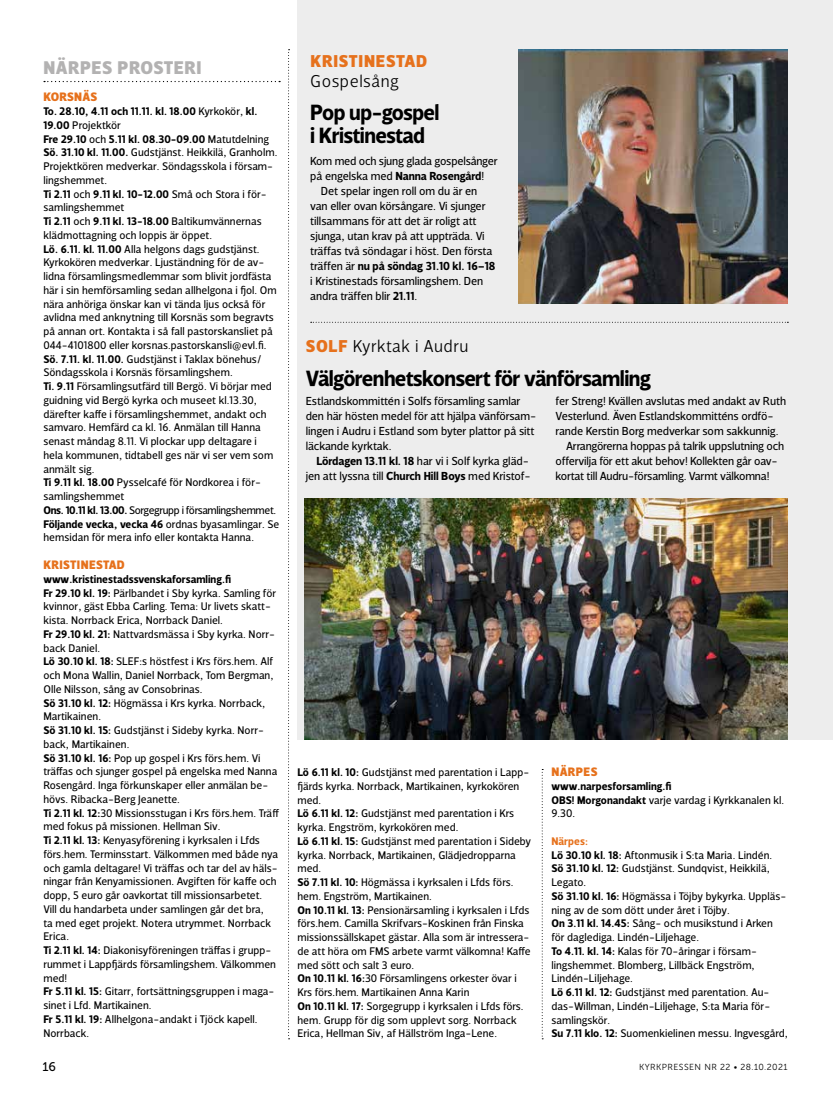
<style>
.page{position:relative;width:833px;height:1099px;background:#fff}
.page>*{position:absolute;margin:0;border:0;box-sizing:border-box;transform-origin:0 0}
.t1{font:700 22.5px/22.5px "Velino Sans";letter-spacing:-.03em;color:#000}
.t2{font:900 18.75px "Velino Sans";letter-spacing:.03em;color:#b3b2b2}
.t3{font:300 17.5px "Velino Sans";letter-spacing:.03em;color:#000}
.t4{font:900 17.5px "Velino Sans";letter-spacing:.045em;color:#e6711c}
.t5{font:900 12.5px "Velino Sans";letter-spacing:.02em;color:#e6711c}
.t6{font:12.5px "Museo Sans 500";color:#000}
.t7{font:11.88px/15px "Velino Sans";letter-spacing:-.01em;color:#000}
.t8{font:700 11.88px "Velino Sans";letter-spacing:-.005em;color:#000}
.t9{font:11.25px/13.8px "Velino Sans";letter-spacing:.005em;color:#000}
.t10{font:700 11.25px/13.8px "Velino Sans";letter-spacing:.005em;color:#000}
.t11{font:8.75px "Museo Sans 300";letter-spacing:.05em;color:#000}
.s1{font-weight:700}
.s2{font-weight:400}
.s3{font-weight:900;color:#e6711c}
.s4{font-weight:700;color:#e6711c}
</style>
<div class="page">
<svg style="left:44px;top:81px;width:236px;height:1px"></svg>
<div style="left:297px;top:0;width:536px;height:739px;background:#ededed"></div>
<img style="left:518px;top:50px;width:270px;height:254px">
<img style="left:304px;top:499px;width:484px;height:240px">
<svg style="left:311px;top:322px;width:477px;height:1px"></svg>
<svg style="left:288px;top:49px;width:1px;height:990px"></svg>
<svg style="left:542px;top:769px;width:1px;height:270px"></svg>
<h2 class="t2" style="left:44px;top:56px;width:160px">NÄRPES PROSTERI</h2>
<p class="t5" style="left:43px;top:89px;width:55px">KORSNÄS</p>
<p class="t9" style="left:43px;top:104px;width:237px"><span class="s1">To. 28.10, 4.11 och 11.11. kl. 18.00</span> Kyrkokör, <span class="s1">kl.<br>19.00</span> Projektkör<br><span class="s1">Fre 29.10</span> och <span class="s1">5.11 kl. 08.30-09.00</span> Matutdelning <span class="s1">Sö. 31.10 kl. 11.00.</span> Gudstjänst. Heikkilä, Granholm.<br>Projektkören medverkar. Söndagsskola i försam&shy;lingshemmet.<br><span class="s1">Ti 2.11</span> och <span class="s1">9.11 kl. 10-12.00</span> Små och Stora i för&shy;samlingshemmet<br><span class="s1">Ti 2.11</span> och <span class="s1">9.11 kl. 13-18.00</span> Baltikumvännernas klädmottagning och loppis är öppet.<br><span class="s1">Lö. 6.11. kl. 11.00</span> Alla helgons dags gudstjänst.<br>Kyrkokören medverkar. Ljuständning för de av&shy;lidna församlingsmedlemmar som blivit jordfästa här i sin hemförsamling sedan allhelgona i fjol. Om nära anhöriga önskar kan vi tända ljus också för avlidna med anknytning till Korsnäs som begravts på annan ort. Kontakta i så fall pastorskansliet på 044-4101800 eller korsnas.pastorskansli@evl.fi.<br><span class="s1">Sö. 7.11. kl. 11.00.</span> Gudstjänst i Taklax bönehus/ Söndagsskola i Korsnäs församlingshem.<br><span class="s1">Ti. 9.11</span> Församlingsutfärd till Bergö. Vi börjar med guidning vid Bergö kyrka och museet kl.13.30, därefter kaffe i församlingshemmet, andakt och samvaro. Hemfärd ca kl. 16. Anmälan till Hanna senast måndag 8.11. Vi plockar upp deltagare i hela kommunen, tidtabell ges när vi ser vem som anmält sig.<br><span class="s1">Ti 9.11 kl. 18.00</span> Pysselcafé för Nordkorea i för&shy;samlingshemmet<br><span class="s1">Ons. 10.11 kl. 13.00.</span> Sorgegrupp i församlingshemmet.<br><span class="s1">Följande vecka, vecka 46</span> ordnas byasamlingar. Se hemsidan för mera info eller kontakta Hanna.</p>
<p class="t5" style="left:43px;top:557px;width:83px">KRISTINESTAD</p>
<p class="t9" style="left:43px;top:572px;width:237px"><span class="s1">www.kristinestadssvenskaforsamling.fi<br>Fr 29.10 kl. 19:</span> Pärlbandet i Sby kyrka. Samling för kvinnor, gäst Ebba Carling. Tema: Ur livets skatt&shy;kista. Norrback Erica, Norrback Daniel.<br><span class="s1">Fr 29.10 kl. 21:</span> Nattvardsmässa i Sby kyrka. Norr&shy;back Daniel.<br><span class="s1">Lö 30.10 kl. 18:</span> SLEF:s höstfest i Krs förs.hem. Alf och Mona Wallin, Daniel Norrback, Tom Bergman, Olle Nilsson, sång av Consobrinas.<br><span class="s1">Sö 31.10 kl. 12:</span> Högmässa i Krs kyrka. Norrback, Martikainen.<br><span class="s1">Sö 31.10 kl. 15:</span> Gudstjänst i Sideby kyrka. Norr&shy;back, Martikainen.<br><span class="s1">Sö 31.10 kl. 16:</span> Pop up gospel i Krs förs.hem. Vi träffas och sjunger gospel på engelska med Nanna Rosengård. Inga förkunskaper eller anmälan be&shy;hövs. Ribacka-Berg Jeanette.<br><span class="s1">Ti 2.11 kl. 12:</span>30 Missionsstugan i Krs förs.hem. Träff med fokus på missionen. Hellman Siv.<br><span class="s1">Ti 2.11 kl. 13:</span> Kenyasyförening i kyrksalen i Lfds förs.hem. Terminsstart. Välkommen med både nya och gamla deltagare! Vi träffas och tar del av häls&shy;ningar från Kenyamissionen. Avgiften för kaffe och dopp, 5 euro går oavkortat till missionsarbetet.<br>Vill du handarbeta under samlingen går det bra,<br>ta med eget projekt. Notera utrymmet. Norrback Erica.<br><span class="s1">Ti 2.11 kl. 14:</span> Diakonisyföreningen träffas i grupp&shy;rummet i Lappfjärds församlingshem. Välkommen med!<br><span class="s1">Fr 5.11 kl. 15:</span> Gitarr, fortsättningsgruppen i maga&shy;sinet i Lfd. Martikainen.<br><span class="s1">Fr 5.11 kl. 19:</span> Allhelgona-andakt i Tjöck kapell.<br>Norrback.</p>
<h3 class="t4" style="left:310px;top:50px;width:118px">KRISTINESTAD</h3>
<h3 class="t3" style="left:310px;top:70px;width:90px">Gospelsång</h3>
<h1 class="t1" style="left:310px;top:101px;width:130px">Pop up-gospel i Kristinestad</h1>
<p class="t7" style="left:310px;top:154px;width:189px">Kom med och sjung glada gospelsånger</p>
<p class="t7" style="left:310px;top:169px;width:175px">på engelska med <span class="s1">Nanna Rosengård</span>!</p>
<p class="t7" style="left:321px;top:184px;width:158px">Det spelar ingen roll om du är en</p>
<p class="t7" style="left:310px;top:199px;width:177px">van eller ovan körsångare. Vi sjunger</p>
<p class="t7" style="left:310px;top:214px;width:168px">tillsammans för att det är roligt att</p>
<p class="t7" style="left:310px;top:229px;width:176px">sjunga, utan krav på att uppträda. Vi</p>
<p class="t7" style="left:310px;top:244px;width:184px">träffas två söndagar i höst. Den första</p>
<p class="t8" style="left:310px;top:259px;width:187px"><span class="s2">träffen är</span> nu på söndag 31.10 kl. 16–18</p>
<p class="t7" style="left:310px;top:274px;width:174px">i Kristinestads församlingshem. Den</p>
<p class="t7" style="left:310px;top:289px;width:109px">andra träffen blir <span class="s1">21.11</span>.</p>
<h3 class="t3" style="left:306px;top:336px;width:164px"><span class="s3">SOLF</span> Kyrktak i Audru</h3>
<h1 class="t1" style="left:306px;top:367px;width:347px">Välgörenhetskonsert för vänförsamling</h1>
<p class="t7" style="left:306px;top:394px;width:232px">Estlandskommittén i Solfs församling samlar den här hösten medel för att hjälpa vänförsam&shy;lingen i Audru i Estland som byter plattor på sitt läckande kyrktak.</p>
<p class="t7" style="left:306px;top:454px;width:227px;text-align:right"><span class="s1">Lördagen 13.11 kl. 18</span> har vi i Solf kyrka gläd&shy;jen att lyssna till <span class="s1">Church Hill Boys</span> med Kristof-</p>
<p class="t7" style="left:555px;top:394px;width:232px">fer Streng! Kvällen avslutas med andakt av Ruth</p>
<p class="t7" style="left:555px;top:409px;width:219px">Vesterlund. Även Estlandskommitténs ordfö-</p>
<p class="t7" style="left:555px;top:424px;width:224px">rande Kerstin Borg medverkar som sakkunnig.</p>
<p class="t7" style="left:566px;top:439px;width:219px">Arrangörerna hoppas på talrik uppslutning och</p>
<p class="t7" style="left:555px;top:454px;width:224px">offervilja för ett akut behov! Kollekten går oav-</p>
<p class="t7" style="left:555px;top:469px;width:215px">kortat till Audru-församling. Varmt välkomna!</p>
<p class="t9" style="left:297px;top:765px;width:235px"><span class="s1">Lö 6.11 kl. 10:</span> Gudstjänst med parentation i Lapp&shy;fjärds kyrka. Norrback, Martikainen, kyrkokören med.<br><span class="s1">Lö 6.11 kl. 12:</span> Gudstjänst med parentation i Krs kyrka. Engström, kyrkokören med.<br><span class="s1">Lö 6.11 kl. 15:</span> Gudstjänst med parentation i Sideby kyrka. Norrback, Martikainen, Glädjedropparna med.<br><span class="s1">Sö 7.11 kl. 10:</span> Högmässa i kyrksalen i Lfds förs. hem. Engström, Martikainen.<br><span class="s1">On 10.11 kl. 13:</span> Pensionärsamling i kyrksalen i Lfds förs.hem. Camilla Skrifvars-Koskinen från Finska missionssällskapet gästar. Alla som är intressera&shy;de att höra om FMS arbete varmt välkomna! Kaffe med sött och salt 3 euro.<br><span class="s1">On 10.11 kl. 16:</span>30 Församlingens orkester övar i Krs förs.hem. Martikainen Anna Karin<br><span class="s1">On 10.11 kl. 17:</span> Sorgegrupp i kyrksalen i Lfds förs. hem. Grupp för dig som upplevt sorg. Norrback Erica, Hellman Siv, af Hällström Inga-Lene.</p>
<p class="t5" style="left:551px;top:764px;width:47px">NÄRPES</p>
<p class="t10" style="left:551px;top:779px;width:234px">www.narpesforsamling.fi<br>OBS! Morgonandakt <span class="s2">varje vardag i Kyrkkanalen kl.<br>9.30.</span></p>
<p class="t9" style="left:551px;top:834px;width:238px"><span class="s4">Närpes:<br></span><span class="s1">Lö 30.10 kl. 18:</span> Aftonmusik i S:ta Maria. Lindén.<br><span class="s1">Sö 31.10 kl. 12:</span> Gudstjänst. Sundqvist, Heikkilä, Legato.<br><span class="s1">Sö 31.10 kl. 16:</span> Högmässa i Töjby bykyrka. Uppläs&shy;ning av de som dött under året i Töjby.<br><span class="s1">On 3.11 kl. 14.45:</span> Sång- och musikstund i Arken för daglediga. Lindén-Liljehage.<br><span class="s1">To 4.11. kl. 14:</span> Kalas för 70-åringar i försam&shy;lingshemmet. Blomberg, Lillbäck Engström, Lindén-Liljehage.<br><span class="s1">Lö 6.11 kl. 12:</span> Gudstjänst med parentation. Au&shy;das-Willman, Lindén-Liljehage, S:ta Maria för&shy;samlingskör.<br><span class="s1">Su 7.11 klo. 12:</span> Suomenkielinen messu. Ingvesgård,</p>
<p class="t6" style="left:43px;top:1059px;width:15px">16</p>
<p class="t11" style="left:639px;top:1062px;width:150px">KYRKPRESSEN NR 22 • 28.10.2021</p>
</div>
